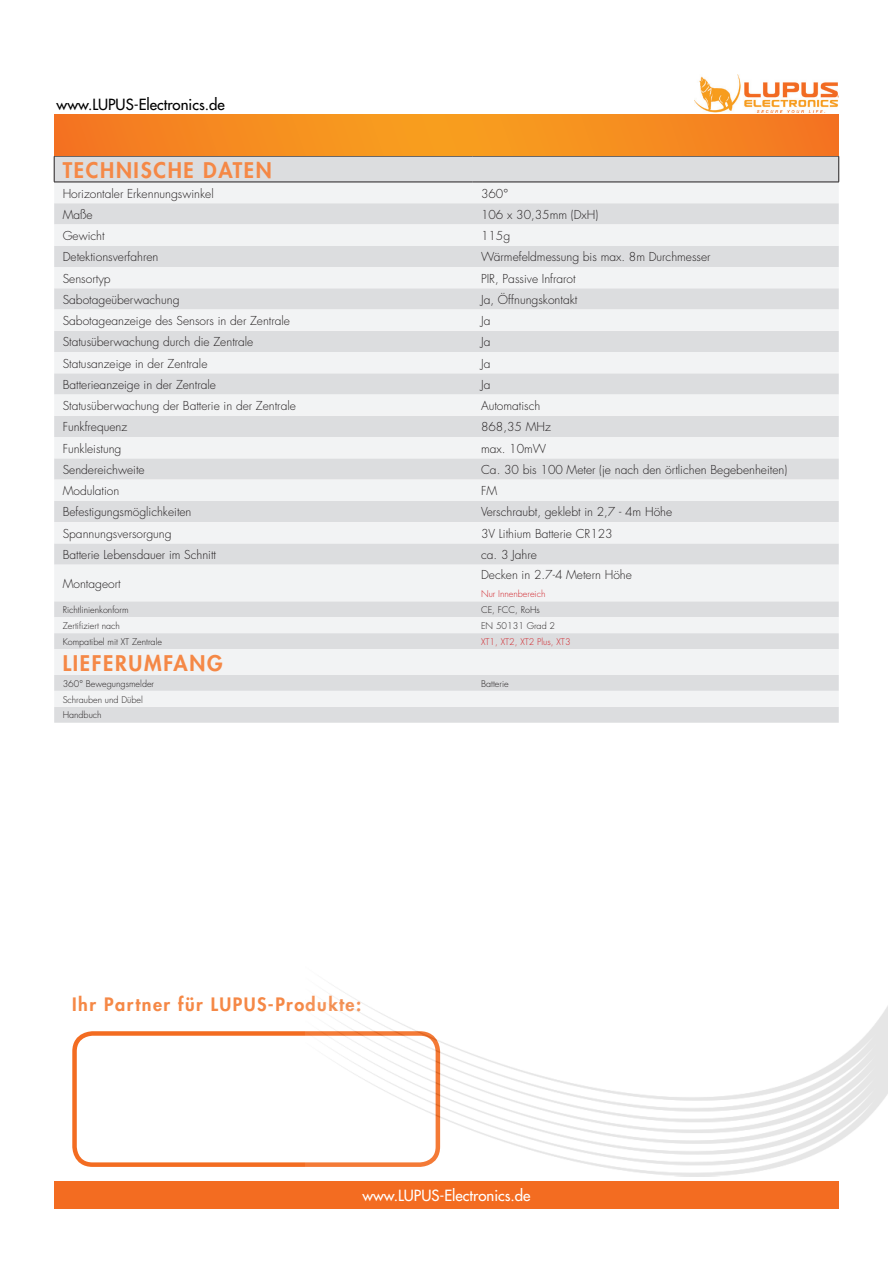
<style>
.page{position:relative;width:893px;height:1263px;background:#fff}
.page>*{position:absolute;margin:0;border:0;box-sizing:border-box;transform-origin:0 0}
.t1{font:800 21px "Futura Std";letter-spacing:.08em;color:#f58846}
.t2{font:800 18px "Futura Std";letter-spacing:.08em;color:#f58846}
.t3{font:500 15px "Futura Std";color:#fff}
.t4{font:500 15px "Futura Std";color:#000}
.t5{font:300 12px "Futura Std";color:#231f20}
.t6{font:300 9px/15.9px "Futura Std";color:#231f20}
.t7{font:300 9px "Futura Std";color:#d1232a}
</style>
<div class="page">
<div style="left:72px;top:1031px;width:368px;height:136px;border:5px solid #f36c21;border-radius:18px"></div>
<img style="left:305px;top:985px;width:583px;height:191px">
<div style="left:54px;top:157px;width:785px;height:566px;background:#dcdddf"></div>
<svg style="left:54px;top:183px;width:785px;height:524px;fill:#f2f3f4"></svg>
<hr style="left:54px;top:156px;width:419px;height:1px;background:#231f20">
<hr style="left:473px;top:156px;width:366px;height:1px;background:#231f20">
<hr style="left:54px;top:182px;width:419px;height:1px;background:#231f20">
<hr style="left:473px;top:182px;width:366px;height:1px;background:#231f20">
<svg style="left:54px;top:156px;width:1px;height:26px"></svg>
<svg style="left:838px;top:156px;width:1px;height:26px"></svg>
<svg style="left:54px;top:115px;width:785px;height:41px;background:#f58b20"></svg>
<div style="left:54px;top:1181px;width:785px;height:28px;background:#f36c21"></div>
<img style="left:694px;top:74px;width:145px;height:38px">
<p class="t4" style="left:57px;top:97px;width:170px">www.LUPUS-Electronics.de</p>
<h1 class="t1" style="left:63px;top:158px;width:211px">TECHNISCHE DATEN</h1>
<p class="t5" style="left:63px;top:186px;width:153px">Horizontaler Erkennungswinkel</p>
<p class="t5" style="left:481px;top:186px;width:29px">360°</p>
<p class="t5" style="left:63px;top:208px;width:32px">Maße</p>
<p class="t5" style="left:481px;top:208px;width:119px">106 x 30,35mm (DxH)</p>
<p class="t5" style="left:63px;top:229px;width:44px">Gewicht</p>
<p class="t5" style="left:481px;top:229px;width:31px">115g</p>
<p class="t5" style="left:63px;top:250px;width:97px">Detektionsverfahren</p>
<p class="t5" style="left:481px;top:250px;width:231px">Wärmefeldmessung bis max. 8m Durchmesser</p>
<p class="t5" style="left:63px;top:271px;width:49px">Sensortyp</p>
<p class="t5" style="left:481px;top:271px;width:96px">PIR, Passive Infrarot</p>
<p class="t5" style="left:63px;top:293px;width:118px">Sabotageüberwachung</p>
<p class="t5" style="left:481px;top:293px;width:98px">Ja, Öffnungskontakt</p>
<p class="t5" style="left:63px;top:314px;width:229px">Sabotageanzeige des Sensors in der Zentrale</p>
<p class="t5" style="left:481px;top:314px;width:11px">Ja</p>
<p class="t5" style="left:63px;top:335px;width:192px">Statusüberwachung durch die Zentrale</p>
<p class="t5" style="left:481px;top:335px;width:11px">Ja</p>
<p class="t5" style="left:63px;top:356px;width:146px">Statusanzeige in der Zentrale</p>
<p class="t5" style="left:481px;top:356px;width:11px">Ja</p>
<p class="t5" style="left:63px;top:378px;width:155px">Batterieanzeige in der Zentrale</p>
<p class="t5" style="left:481px;top:378px;width:11px">Ja</p>
<p class="t5" style="left:63px;top:399px;width:235px">Statusüberwachung der Batterie in der Zentrale</p>
<p class="t5" style="left:481px;top:399px;width:61px">Automatisch</p>
<p class="t5" style="left:63px;top:420px;width:66px">Funkfrequenz</p>
<p class="t5" style="left:481px;top:420px;width:71px">868,35 MHz</p>
<p class="t5" style="left:63px;top:441px;width:60px">Funkleistung</p>
<p class="t5" style="left:481px;top:441px;width:67px">max. 10mW</p>
<p class="t5" style="left:63px;top:463px;width:83px">Sendereichweite</p>
<p class="t5" style="left:481px;top:463px;width:308px">Ca. 30 bis 100 Meter (je nach den örtlichen Begebenheiten)</p>
<p class="t5" style="left:63px;top:484px;width:58px">Modulation</p>
<p class="t5" style="left:481px;top:484px;width:18px">FM</p>
<p class="t5" style="left:63px;top:505px;width:130px">Befestigungsmöglichkeiten</p>
<p class="t5" style="left:481px;top:505px;width:193px">Verschraubt, geklebt in 2,7 - 4m Höhe</p>
<p class="t5" style="left:63px;top:526px;width:110px">Spannungsversorgung</p>
<p class="t5" style="left:481px;top:526px;width:133px">3V Lithium Batterie CR123</p>
<p class="t5" style="left:63px;top:548px;width:155px">Batterie Lebensdauer im Schnitt</p>
<p class="t5" style="left:481px;top:548px;width:57px">ca. 3 Jahre</p>
<p class="t5" style="left:63px;top:577px;width:60px">Montageort</p>
<p class="t5" style="left:481px;top:568px;width:152px">Decken in 2.7-4 Metern Höhe</p>
<p class="t7" style="left:481px;top:588px;width:66px">Nur Innenbereich</p>
<p class="t6" style="left:63px;top:602px;width:67px">Richtlinienkonform</p>
<p class="t6" style="left:481px;top:602px;width:60px">CE, FCC, RoHs</p>
<p class="t6" style="left:63px;top:618px;width:59px">Zertifiziert nach</p>
<p class="t6" style="left:481px;top:618px;width:75px">EN 50131 Grad 2</p>
<p class="t6" style="left:63px;top:634px;width:101px">Kompatibel mit XT Zentrale</p>
<p class="t7" style="left:481px;top:636px;width:91px">XT1, XT2, XT2 Plus, XT3</p>
<h1 class="t1" style="left:63px;top:651px;width:161px">LIEFERUMFANG</h1>
<p class="t6" style="left:63px;top:676px;width:93px">360° Bewegungsmelder</p>
<p class="t6" style="left:481px;top:676px;width:29px">Batterie</p>
<p class="t6" style="left:63px;top:692px;width:82px">Schrauben und Dübel<br>Handbuch</p>
<h2 class="t2" style="left:72px;top:995px;width:290px">Ihr Partner für LUPUS-Produkte:</h2>
<p class="t3" style="left:362px;top:1188px;width:170px">www.LUPUS-Electronics.de</p>
</div>
